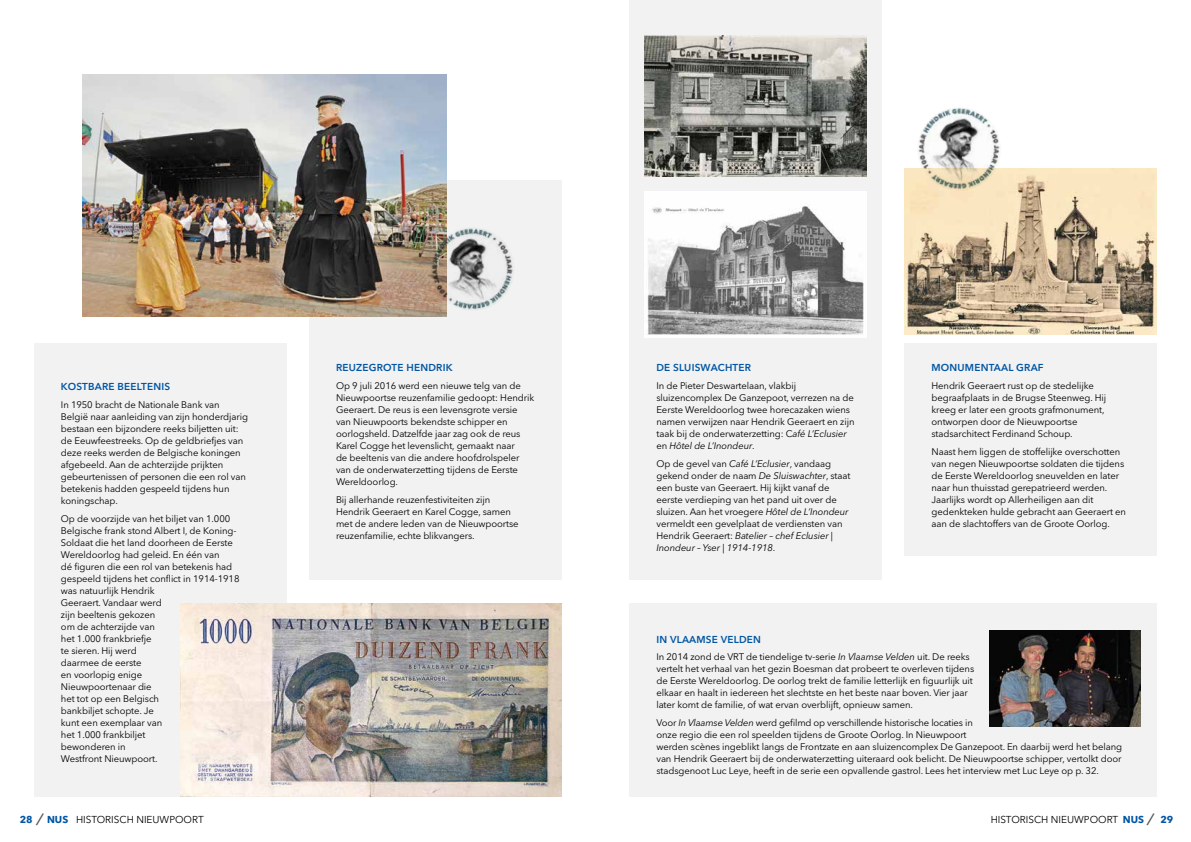
<style>
.page{position:relative;width:1191px;height:842px;background:#fff}
.page>*{position:absolute;margin:0;border:0;box-sizing:border-box;transform-origin:0 0}
.t1{font:600 10px "Avenir Next LT Pro";letter-spacing:.02em;color:#0056a4}
.t2{font:10px "Avenir Next LT Pro";color:#000}
.t3{font:700 10px "Avenir Next LT Pro";color:#0056a4}
.t4{font:9.5px/12px "Avenir Next LT Pro";letter-spacing:-.01em;color:#000}
.s1{font-style:italic}
.s2{font-weight:400;font-size:16px;color:#575756}
.s3{font-weight:700;color:#0056a4}
.s4{font-size:16px;color:#575756}
</style>
<div class="page">
<div style="left:34px;top:343px;width:252px;height:454px;background:#f2f2f2"></div>
<div style="left:309px;top:181px;width:252px;height:399px;background:#f2f2f2"></div>
<img style="left:180px;top:603px;width:381px;height:194px">
<img style="left:82px;top:74px;width:364px;height:243px">
<img style="left:430px;top:227px;width:83px;height:84px">
<div style="left:629px;top:0;width:253px;height:580px;background:#f2f2f2"></div>
<div style="left:904px;top:343px;width:253px;height:213px;background:#f2f2f2"></div>
<img style="left:904px;top:169px;width:253px;height:165px">
<img style="left:645px;top:35px;width:221px;height:142px">
<img style="left:645px;top:191px;width:221px;height:146px">
<div style="left:629px;top:603px;width:528px;height:194px;background:#f2f2f2"></div>
<img style="left:989px;top:630px;width:151px;height:96px">
<img style="left:913px;top:108px;width:92px;height:87px">
<p class="t1" style="left:61px;top:381px;width:111px">KOSTBARE BEELTENIS</p>
<p class="t4" style="left:61px;top:399px;width:189px">In 1950 bracht de Nationale Bank van België naar aanleiding van zijn honderdjarig bestaan een bijzondere reeks biljetten uit: de Eeuwfeestreeks. Op de geldbriefjes van deze reeks werden de Belgische koningen afgebeeld. Aan de achterzijde prijkten gebeurtenissen of personen die een rol van betekenis hadden gespeeld tijdens hun koningschap.</p>
<p class="t4" style="left:61px;top:512px;width:180px">Op de voorzijde van het biljet van 1.000<br>Belgische frank stond Albert I, de Koning-<br>Soldaat die het land doorheen de Eerste<br>Wereldoorlog had geleid. En één van<br>dé figuren die een rol van betekenis had gespeeld tijdens het conflict in 1914-1918 was natuurlijk Hendrik<br>Geeraert. Vandaar werd<br>zijn beeltenis gekozen<br>om de achterzijde van<br>het 1.000 frankbriefje<br>te sieren. Hij werd<br>daarmee de eerste<br>en voorlopig enige<br>Nieuwpoortenaar die<br>het tot op een Belgisch<br>bankbiljet schopte. Je<br>kunt een exemplaar van<br>het 1.000 frankbiljet<br>bewonderen in<br>Westfront Nieuwpoort.</p>
<p class="t1" style="left:336px;top:362px;width:118px">REUZEGROTE HENDRIK</p>
<p class="t4" style="left:336px;top:380px;width:200px">Op 9 juli 2016 werd een nieuwe telg van de Nieuwpoortse reuzenfamilie gedoopt: Hendrik Geeraert. De reus is een levensgrote versie van Nieuwpoorts bekendste schipper en oorlogsheld. Datzelfde jaar zag ook de reus Karel Cogge het levenslicht, gemaakt naar<br>de beeltenis van die andere hoofdrolspeler van de onderwaterzetting tijdens de Eerste Wereldoorlog.</p>
<p class="t4" style="left:336px;top:493px;width:184px">Bij allerhande reuzenfestiviteiten zijn Hendrik Geeraert en Karel Cogge, samen met de andere leden van de Nieuwpoortse reuzenfamilie, echte blikvangers.</p>
<p class="t1" style="left:656px;top:362px;width:96px">DE SLUISWACHTER</p>
<p class="t4" style="left:656px;top:380px;width:200px">In de Pieter Deswartelaan, vlakbij sluizencomplex De Ganzepoot, verrezen na de Eerste Wereldoorlog twee horecazaken wiens namen verwijzen naar Hendrik Geeraert en zijn taak bij de onderwaterzetting: C<span class="s1">afé L’Eclusier </span>en <span class="s1">Hôtel de L’Inondeur</span>.</p>
<p class="t4" style="left:656px;top:457px;width:195px">Op de gevel van <span class="s1">Café L’Eclusier</span>, vandaag gekend onder de naam <span class="s1">De Sluiswachter</span>, staat een buste van Geeraert. Hij kijkt vanaf de eerste verdieping van het pand uit over de sluizen. Aan het vroegere <span class="s1">Hôtel de L’Inondeur </span>vermeldt een gevelplaat de verdiensten van Hendrik Geeraert: <span class="s1">Batelier – chef Eclusier | Inondeur – Yser | 1914-1918</span>.</p>
<p class="t1" style="left:931px;top:362px;width:114px">MONUMENTAAL GRAF</p>
<p class="t4" style="left:931px;top:380px;width:176px">Hendrik Geeraert rust op de stedelijke begraafplaats in de Brugse Steenweg. Hij kreeg er later een groots grafmonument, ontworpen door de Nieuwpoortse stadsarchitect Ferdinand Schoup.</p>
<p class="t4" style="left:931px;top:445px;width:196px">Naast hem liggen de stoffelijke overschotten van negen Nieuwpoortse soldaten die tijdens de Eerste Wereldoorlog sneuvelden en later naar hun thuisstad gerepatrieerd werden.<br>Jaarlijks wordt op Allerheiligen aan dit gedenkteken hulde gebracht aan Geeraert en aan de slachtoffers van de Groote Oorlog.</p>
<p class="t1" style="left:656px;top:633px;width:106px">IN VLAAMSE VELDEN</p>
<p class="t4" style="left:656px;top:651px;width:319px">In 2014 zond de VRT de tiendelige tv-serie <span class="s1">In Vlaamse Velden</span> uit. De reeks vertelt het verhaal van het gezin Boesman dat probeert te overleven tijdens de Eerste Wereldoorlog. De oorlog trekt de familie letterlijk en figuurlijk uit elkaar en haalt in iedereen het slechtste en het beste naar boven. Vier jaar later komt de familie, of wat ervan overblijft, opnieuw samen.</p>
<p class="t4" style="left:656px;top:717px;width:467px">Voor <span class="s1">In Vlaamse Velden</span> werd gefilmd op verschillende historische locaties in<br>onze regio die een rol speelden tijdens de Groote Oorlog. In Nieuwpoort<br>werden scènes ingeblikt langs de Frontzate en aan sluizencomplex De Ganzepoot. En daarbij werd het belang van Hendrik Geeraert bij de onderwaterzetting uiteraard ook belicht. De Nieuwpoortse schipper, vertolkt door stadsgenoot Luc Leye, heeft in de serie een opvallende gastrol. Lees het interview met Luc Leye op p. 32.</p>
<p class="t3" style="left:20px;top:813px;width:50px">28 <span class="s2">/</span> NUS</p>
<p class="t2" style="left:990px;top:813px;width:184px">HISTORISCH NIEUWPOORT <span class="s3">NUS</span> <span class="s4">/</span> <span class="s3">29</span></p>
<p class="t2" style="left:76px;top:813px;width:129px">HISTORISCH NIEUWPOORT</p>
</div>
